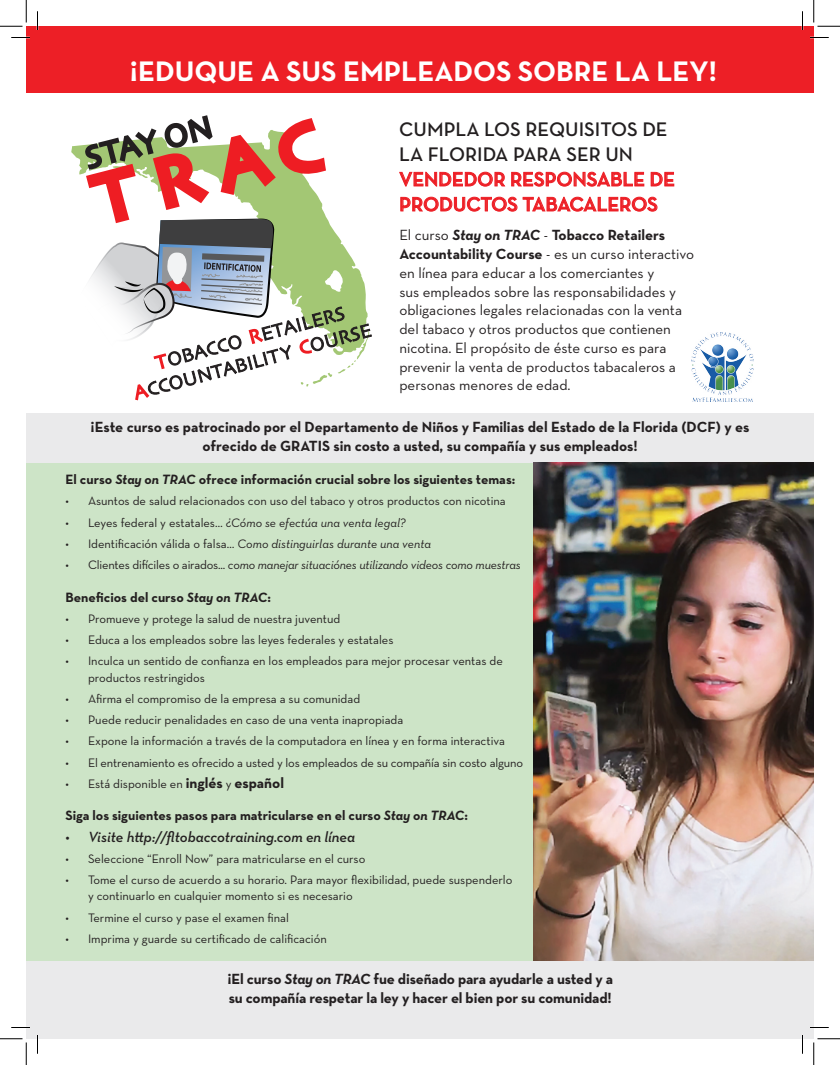
<style>
.page{position:relative;width:840px;height:1065px;background:#fff}
.page>*{position:absolute;margin:0;border:0;box-sizing:border-box;transform-origin:0 0}
.t1{font:700 28.75px "Neutraface Text";color:#fff}
.t2{font:600 20px/25px "Neutraface Text";color:#ed1f26}
.t3{font:600 20px/25px "Neutraface Text";color:#231f20}
.t4{font:15px/18.8px "Neutraface Text";color:#231f20}
.t5{font:700 15px/18.8px "Neutraface Text";letter-spacing:-.01em;color:#231f20;text-align:center}
.t6{font:italic 600 15px "Neutraface Text";color:#231f20}
.t7{font:700 13.75px "Neutraface Text";color:#231f20}
.t8{font:12.5px/16.2px "Neutraface Text";color:#231f20}
.t9{font:italic 12.5px "Neutraface Text";letter-spacing:-.01em;color:#231f20}
.s1{font-weight:700;font-style:italic}
.s2{font-weight:700}
.s3{font-style:italic}
.s4{font-style:normal}
.s5{font-weight:700;font-size:15px}
</style>
<div class="page">
<div style="left:26px;top:462px;width:788px;height:499px;background:#cde4c7"></div>
<div style="left:26px;top:26px;width:788px;height:67px;background:#ed1f26"></div>
<div style="left:26px;top:413px;width:788px;height:49px;background:#eaeaeb"></div>
<div style="left:26px;top:961px;width:788px;height:78px;background:#eaeaeb"></div>
<img style="left:692px;top:333px;width:62px;height:69px">
<svg style="left:79px;top:115px;width:293px;height:286px"></svg>
<svg style="left:399px;top:172px;width:106px;height:15px"></svg>
<svg style="left:511px;top:172px;width:133px;height:15px"></svg>
<svg style="left:651px;top:172px;width:23px;height:15px"></svg>
<svg style="left:400px;top:197px;width:258px;height:15px"></svg>
<img style="left:534px;top:462px;width:280px;height:499px">
<svg style="left:11px;top:37px;width:19px;height:1px"></svg>
<svg style="left:810px;top:37px;width:19px;height:1px"></svg>
<svg style="left:11px;top:1027px;width:19px;height:1px"></svg>
<svg style="left:810px;top:1027px;width:19px;height:1px"></svg>
<svg style="left:37px;top:11px;width:1px;height:19px"></svg>
<svg style="left:37px;top:1035px;width:1px;height:19px"></svg>
<svg style="left:802px;top:11px;width:1px;height:19px"></svg>
<svg style="left:802px;top:1035px;width:1px;height:19px"></svg>
<svg style="left:0;top:0;width:27px;height:27px"></svg>
<svg style="left:0;top:1039px;width:27px;height:26px"></svg>
<svg style="left:814px;top:0;width:26px;height:27px"></svg>
<svg style="left:814px;top:1039px;width:26px;height:26px"></svg>
<h1 class="t1" style="left:130px;top:52px;width:588px">¡EDUQUE A SUS EMPLEADOS SOBRE LA LEY!</h1>
<h2 class="t3" style="left:399px;top:117px;width:270px">CUMPLA LOS REQUISITOS DE<br>LA FLORIDA PARA SER UN</h2>
<h2 class="t2" style="left:399px;top:167px;width:277px">VENDEDOR RESPONSABLE DE<br>PRODUCTOS TABACALEROS</h2>
<p class="t4" style="left:399px;top:226px;width:296px">El curso <span class="s1">Stay on TRAC</span> - <span class="s2">Tobacco Retailers Accountability Course</span> - es un curso interactivo en línea para educar a los comerciantes y<br>sus empleados sobre las responsabilidades y obligaciones legales relacionadas con la venta del tabaco y otros productos que contienen nicotina. El propósito de éste curso es para prevenir la venta de productos tabacaleros a personas menores de edad.</p>
<p class="t5" style="left:91px;top:418px;width:660px">¡Este curso es patrocinado por el Departamento de Niños y Familias del Estado de la Florida (DCF) y es ofrecido de GRATIS sin costo a usted, su compañía y sus empleados!</p>
<p class="t7" style="left:66px;top:471px;width:451px">El curso <span class="s3">Stay on TRAC</span> ofrece información crucial sobre los siguientes temas:</p>
<p class="t8" style="left:66px;top:493px;width:442px">• Asuntos de salud relacionados con uso del tabaco y otros productos con nicotina</p>
<p class="t9" style="left:66px;top:515px;width:342px"><span class="s4">• Leyes federal y estatales…</span> ¿Cómo se efectúa una venta legal?</p>
<p class="t9" style="left:66px;top:536px;width:367px"><span class="s4">• Identificación válida o falsa…</span> Como distinguirlas durante una venta</p>
<p class="t9" style="left:66px;top:557px;width:457px"><span class="s4">• Clientes difíciles o airados...</span> como manejar situaciónes utilizando videos como muestras</p>
<p class="t7" style="left:66px;top:588px;width:207px">Beneficios del curso <span class="s3">Stay on TRAC</span>:</p>
<p class="t8" style="left:66px;top:610px;width:276px">• Promueve y protege la salud de nuestra juventud</p>
<p class="t8" style="left:66px;top:632px;width:329px">• Educa a los empleados sobre las leyes federales y estatales</p>
<p class="t8" style="left:88px;top:653px;width:416px;text-indent:-22px">• Inculca un sentido de confianza en los empleados para mejor procesar ventas de productos restringidos</p>
<p class="t8" style="left:66px;top:690px;width:296px">• Afirma el compromiso de la empresa a su comunidad</p>
<p class="t8" style="left:66px;top:712px;width:339px">• Puede reducir penalidades en caso de una venta inapropiada</p>
<p class="t8" style="left:66px;top:733px;width:441px">• Expone la información a través de la computadora en línea y en forma interactiva</p>
<p class="t8" style="left:66px;top:754px;width:459px">• El entrenamiento es ofrecido a usted y los empleados de su compañía sin costo alguno</p>
<p class="t8" style="left:66px;top:775px;width:220px">• Está disponible en <span class="s5">inglés</span> y <span class="s5">español</span></p>
<p class="t7" style="left:66px;top:807px;width:404px">Siga los siguientes pasos para matricularse en el curso <span class="s3">Stay on TRAC</span>:</p>
<p class="t6" style="left:66px;top:827px;width:291px">• Visite http://fltobaccotraining.com en línea</p>
<p class="t8" style="left:66px;top:850px;width:301px">• Seleccione “Enroll Now” para matricularse en el curso</p>
<p class="t8" style="left:88px;top:872px;width:426px;text-indent:-22px">• Tome el curso de acuerdo a su horario. Para mayor flexibilidad, puede suspenderlo y continuarlo en cualquier momento si es necesario</p>
<p class="t8" style="left:66px;top:909px;width:225px">• Termine el curso y pase el examen final</p>
<p class="t8" style="left:66px;top:930px;width:263px">• Imprima y guarde su certificado de calificación</p>
<p class="t5" style="left:227px;top:969px;width:387px;text-align:left">¡El curso <span class="s3">Stay on TRAC</span> fue diseñado para ayudarle a usted y a su compañía respetar la ley y hacer el bien por su comunidad!</p>
</div>
